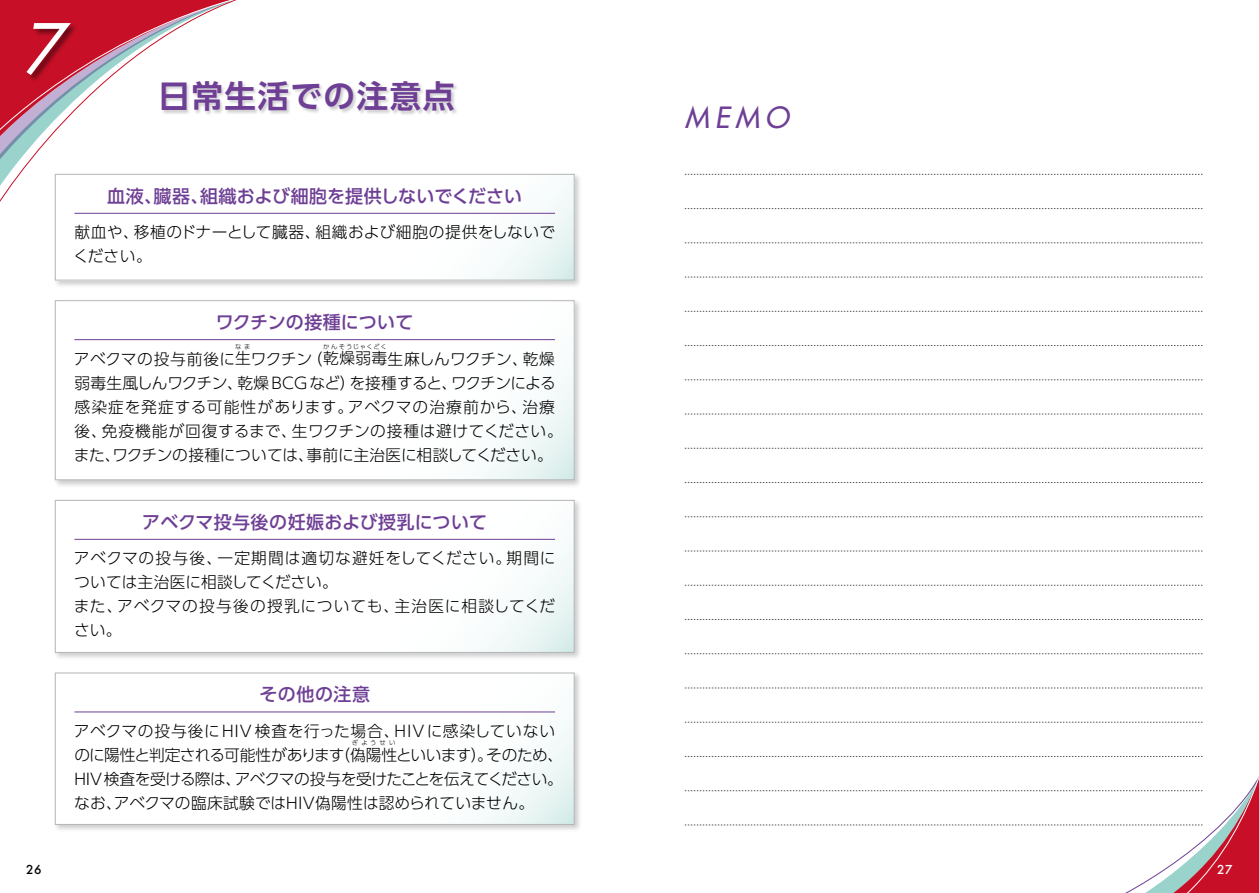
<style>
.page{position:relative;width:1259px;height:893px;background:#fff}
.page>*{position:absolute;margin:0;border:0;box-sizing:border-box;transform-origin:0 0}
.t1{font:italic 67.5px "Futura";color:#fff}
.t2{font:700 31.5px "UD Shin Go Pro De";letter-spacing:.05em;color:#6e3f95}
.t3{font:italic 28.5px "Futura";color:#6e3f95}
.t4{font:500 18px "UD Shin Go Pro";letter-spacing:.015em;color:#6e3f95}
.t5{font:300 15.75px/24px "UD Shin Go Pro";color:#000}
.t6{font:300 15.75px/24px "UD Shin Go Pro";letter-spacing:.04em;color:#000}
.t7{font:300 15.75px/24px "UD Shin Go Pro";letter-spacing:-.025em;color:#000}
.t8{font:300 15.75px/24px "UD Shin Go Pro";letter-spacing:.025em;color:#000}
.t9{font:500 12px "Futura";color:#000}
.t10{font:500 12px "Futura";color:#fff}
.t11{font:300 6.3px "UD Shin Go Pro";letter-spacing:.12em;color:#000}
.t12{font:300 6.3px "UD Shin Go Pro";letter-spacing:.245em;color:#000}
</style>
<div class="page">
<svg style="left:0;top:151px;width:38px;height:25px"></svg>
<svg style="left:0;top:0;width:237px;height:151px"></svg>
<img style="left:157px;top:78px;width:300px;height:48px">
<img style="left:21px;top:13px;width:61px;height:90px">
<img style="left:54px;top:173px;width:526px;height:113px">
<svg style="left:57px;top:176px;width:515px;height:102px"></svg>
<div style="left:55px;top:174px;width:519px;height:106px;border:1px solid #b5b6b6"></div>
<hr style="left:74px;top:213px;width:481px;height:1px;background:#6e3f95">
<img style="left:54px;top:300px;width:526px;height:186px">
<svg style="left:57px;top:302px;width:515px;height:176px"></svg>
<div style="left:55px;top:300px;width:519px;height:180px;border:1px solid #b5b6b6"></div>
<hr style="left:74px;top:339px;width:481px;height:1px;background:#6e3f95">
<img style="left:54px;top:499px;width:526px;height:159px">
<svg style="left:57px;top:502px;width:515px;height:149px"></svg>
<div style="left:55px;top:500px;width:519px;height:153px;border:1px solid #b5b6b6"></div>
<hr style="left:74px;top:539px;width:481px;height:1px;background:#6e3f95">
<img style="left:54px;top:672px;width:526px;height:158px">
<svg style="left:57px;top:675px;width:515px;height:148px"></svg>
<div style="left:55px;top:673px;width:519px;height:152px;border:1px solid #b5b6b6"></div>
<hr style="left:74px;top:712px;width:481px;height:1px;background:#6e3f95">
<svg style="left:685px;top:174px;width:518px;height:1px"></svg>
<svg style="left:685px;top:208px;width:518px;height:1px"></svg>
<svg style="left:685px;top:242px;width:518px;height:1px"></svg>
<svg style="left:685px;top:277px;width:518px;height:1px"></svg>
<svg style="left:685px;top:311px;width:518px;height:1px"></svg>
<svg style="left:685px;top:345px;width:518px;height:1px"></svg>
<svg style="left:685px;top:379px;width:518px;height:1px"></svg>
<svg style="left:685px;top:414px;width:518px;height:1px"></svg>
<svg style="left:685px;top:448px;width:518px;height:1px"></svg>
<svg style="left:685px;top:482px;width:518px;height:1px"></svg>
<svg style="left:685px;top:516px;width:518px;height:1px"></svg>
<svg style="left:685px;top:551px;width:518px;height:1px"></svg>
<svg style="left:685px;top:585px;width:518px;height:1px"></svg>
<svg style="left:685px;top:619px;width:518px;height:1px"></svg>
<svg style="left:685px;top:653px;width:518px;height:1px"></svg>
<svg style="left:685px;top:688px;width:518px;height:1px"></svg>
<svg style="left:685px;top:722px;width:574px;height:171px"></svg>
<h1 class="t1" style="left:23px;top:5px;width:41px">7</h1>
<h2 class="t2" style="left:159px;top:70px;width:297px">日常生活での注意点</h2>
<p class="t4" style="left:107px;top:181px;width:416px">血液、臓器、組織および細胞を提供しないでください</p>
<p class="t8" style="left:73px;top:220px;width:484px">献血や、移植のドナーとして臓器、組織および細胞の提供をしないでください。</p>
<p class="t4" style="left:216px;top:308px;width:199px">ワクチンの接種について</p>
<p class="t5" style="left:74px;top:346px;width:482px">アベクマの投与前後に生ワクチン（乾燥弱毒生麻しんワクチン、乾燥</p>
<p class="t12" style="left:235px;top:341px;width:17px">なま</p>
<p class="t11" style="left:323px;top:341px;width:65px">かんそうじゃくどく</p>
<p class="t5" style="left:74px;top:370px;width:490px">弱毒生風しんワクチン、乾燥 BCG など）を接種すると、ワクチンによる感染症を発症する可能性があります。アベクマの治療前から、治療後、免疫機能が回復するまで、生ワクチンの接種は避けてください。また、ワクチンの接種については、事前に主治医に相談してください。</p>
<p class="t4" style="left:142px;top:507px;width:347px">アベクマ投与後の妊娠および授乳について</p>
<p class="t6" style="left:74px;top:546px;width:483px">アベクマの投与後、一定期間は適切な避妊をしてください。期間については主治医に相談してください。<br>また、アベクマの投与後の授乳についても、主治医に相談してください。</p>
<p class="t4" style="left:259px;top:680px;width:112px">その他の注意</p>
<p class="t5" style="left:74px;top:718px;width:491px">アベクマの投与後にHIV 検査を行った場合、HIVに感染していないのに陽性と判定される可能性があります（偽陽性といいます）。そのため、</p>
<p class="t12" style="left:352px;top:737px;width:45px">ぎようせい</p>
<p class="t7" style="left:74px;top:766px;width:490px">HIV 検査を受ける際は、アベクマの投与を受けたことを伝えてください。なお、アベクマの臨床試験ではHIV偽陽性は認められていません。</p>
<h3 class="t3" style="left:685px;top:98px;width:106px">MEMO</h3>
<p class="t9" style="left:26px;top:862px;width:17px">26</p>
<p class="t10" style="left:1217px;top:862px;width:17px">27</p>
</div>
